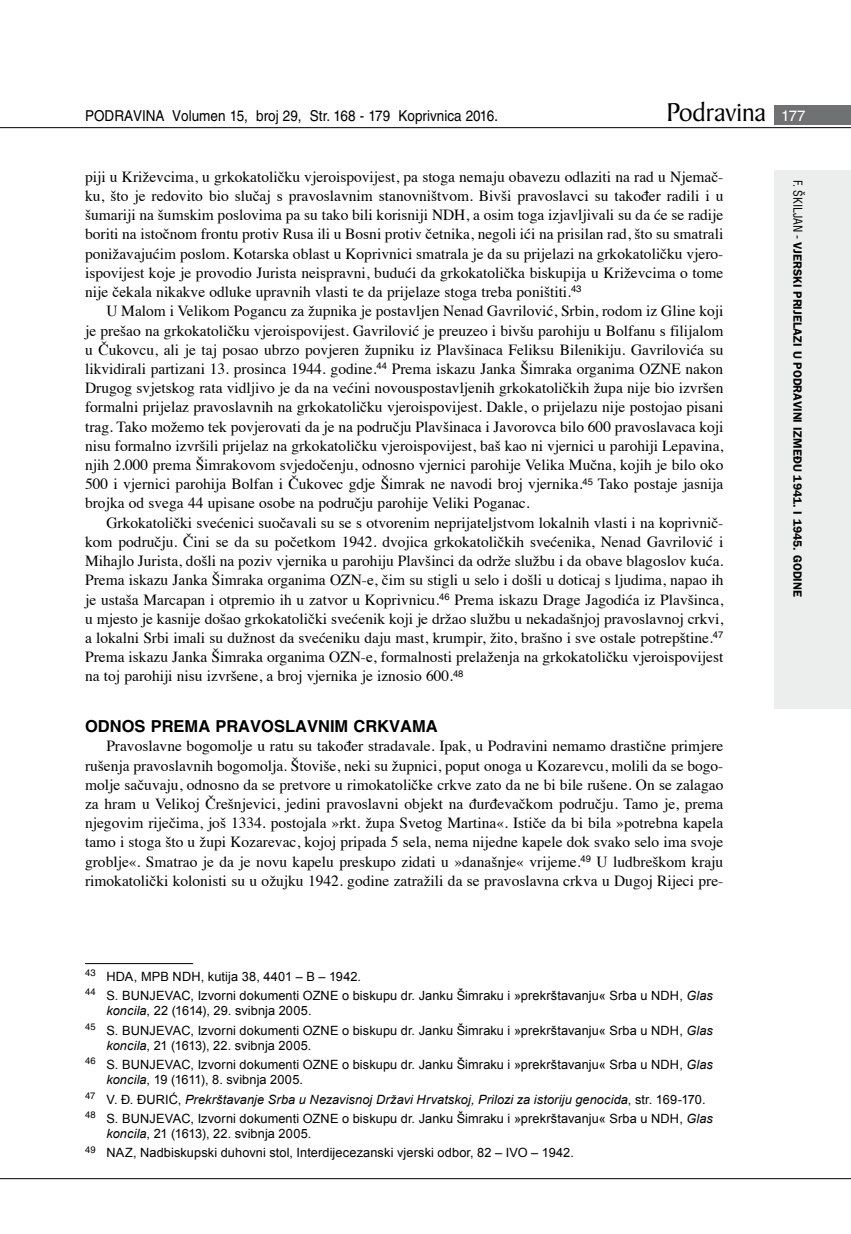
<style>
.page{position:relative;width:851px;height:1234px;background:#fff}
.page>*{position:absolute;margin:0;border:0;box-sizing:border-box;transform-origin:0 0}
.t1{font:27.6px "Baker Signet BT";color:#000}
.t2{font:700 16.5px "Helvetica LT Skin 29";color:#000}
.t3{font:15.45px/19.2px "Times";color:#000;text-align:justify}
.t4{font:15px "Helvetica LT Skin 29";color:#000;scale:.9 1}
.t5{font:12.75px/19.2px "Arial";letter-spacing:.01em;color:#000}
.t6{font:600 12px "ITC Franklin Gothic Skin 29";letter-spacing:-.005em;color:#000}
.s1{font-family:"Helvetica LT Skin 29";font-size:15px;color:#fff}
.s2{font-style:italic}
.s3{font-family:"Helvetica LT Skin 29";font-weight:400;font-stretch:condensed}
</style>
<div class="page">
<div style="left:774px;top:170px;width:76px;height:538px;background:#eceded"></div>
<div style="left:774px;top:105px;width:76px;height:19px;background:#707172"></div>
<hr style="left:0;top:127px;width:850px;height:1px;background:#000">
<hr style="left:0;top:1177px;width:850px;height:1px;background:#000">
<hr style="left:85px;top:963px;width:108px;height:1px;background:#000">
<p class="t4" style="left:85px;top:107px;width:460px">PODRAVINA Volumen 15, broj 29, Str. 168 - 179 Koprivnica 2016.</p>
<h1 class="t1" style="left:666px;top:95px;width:141px">Podravina <span class="s1">177</span></h1>
<p class="t3" style="left:85px;top:166px;width:639px">piji u Križevcima, u grkokatoličku vjeroispovijest, pa stoga nemaju obavezu odlaziti na rad u Njemač&shy;ku, što je redovito bio slučaj s pravoslavnim stanovništvom. Bivši pravoslavci su također radili i u šumariji na šumskim poslovima pa su tako bili korisniji NDH, a osim toga izjavljivali su da će se radije boriti na istočnom frontu protiv Rusa ili u Bosni protiv četnika, negoli ići na prisilan rad, što su smatrali ponižavajućim poslom. Kotarska oblast u Koprivnici smatrala je da su prijelazi na grkokatoličku vjero&shy;ispovijest koje je provodio Jurista neispravni, budući da grkokatolička biskupija u Križevcima o tome nije čekala nikakve odluke upravnih vlasti te da prijelaze stoga treba poništiti.<sup>43</sup></p>
<p class="t3" style="left:85px;top:300px;width:639px;text-indent:21px">U Malom i Velikom Pogancu za župnika je postavljen Nenad Gavrilović, Srbin, rodom iz Gline koji je prešao na grkokatoličku vjeroispovijest. Gavrilović je preuzeo i bivšu parohiju u Bolfanu s filijalom u Čukovcu, ali je taj posao ubrzo povjeren župniku iz Plavšinaca Feliksu Bilenikiju. Gavrilovića su likvidirali partizani 13. prosinca 1944. godine.<sup>44</sup> Prema iskazu Janka Šimraka organima OZNE nakon Drugog svjetskog rata vidljivo je da na većini novouspostavljenih grkokatoličkih župa nije bio izvršen formalni prijelaz pravoslavnih na grkokatoličku vjeroispovijest. Dakle, o prijelazu nije postojao pisani trag. Tako možemo tek povjerovati da je na području Plavšinaca i Javorovca bilo 600 pravoslavaca koji nisu formalno izvršili prijelaz na grkokatoličku vjeroispovijest, baš kao ni vjernici u parohiji Lepavina, njih 2.000 prema Šimrakovom svjedočenju, odnosno vjernici parohije Velika Mučna, kojih je bilo oko 500 i vjernici parohija Bolfan i Čukovec gdje Šimrak ne navodi broj vjernika.<sup>45</sup> Tako postaje jasnija brojka od svega 44 upisane osobe na području parohije Veliki Poganac.</p>
<p class="t3" style="left:85px;top:511px;width:639px;text-indent:21px">Grkokatolički svećenici suočavali su se s otvorenim neprijateljstvom lokalnih vlasti i na koprivnič&shy;kom području. Čini se da su početkom 1942. dvojica grkokatoličkih svećenika, Nenad Gavrilović i Mihajlo Jurista, došli na poziv vjernika u parohiju Plavšinci da održe službu i da obave blagoslov kuća.<br>Prema iskazu Janka Šimraka organima OZN-e, čim su stigli u selo i došli u doticaj s ljudima, napao ih je ustaša Marcapan i otpremio ih u zatvor u Koprivnicu.<sup>46</sup> Prema iskazu Drage Jagodića iz Plavšinca, u mjesto je kasnije došao grkokatolički svećenik koji je držao službu u nekadašnjoj pravoslavnoj crkvi, a lokalni Srbi imali su dužnost da svećeniku daju mast, krumpir, žito, brašno i sve ostale potrepštine.<sup>47<br></sup>Prema iskazu Janka Šimraka organima OZN-e, formalnosti prelaženja na grkokatoličku vjeroispovijest na toj parohiji nisu izvršene, a broj vjernika je iznosio 600.<sup>48</sup></p>
<p class="t2" style="left:85px;top:716px;width:354px">ODNOS PREMA PRAVOSLAVNIM CRKVAMA</p>
<p class="t3" style="left:85px;top:735px;width:639px;text-indent:21px">Pravoslavne bogomolje u ratu su također stradavale. Ipak, u Podravini nemamo drastične primjere rušenja pravoslavnih bogomolja. Štoviše, neki su župnici, poput onoga u Kozarevcu, molili da se bogo&shy;molje sačuvaju, odnosno da se pretvore u rimokatoličke crkve zato da ne bi bile rušene. On se zalagao za hram u Velikoj Črešnjevici, jedini pravoslavni objekt na đurđevačkom području. Tamo je, prema njegovim riječima, još 1334. postojala »rkt. župa Svetog Martina«. Ističe da bi bila »potrebna kapela tamo i stoga što u župi Kozarevac, kojoj pripada 5 sela, nema nijedne kapele dok svako selo ima svoje groblje«. Smatrao je da je novu kapelu preskupo zidati u »današnje« vrijeme.<sup>49</sup> U ludbreškom kraju rimokatolički kolonisti su u ožujku 1942. godine zatražili da se pravoslavna crkva u Dugoj Rijeci pre-</p>
<p class="t5" style="left:85px;top:966px;width:629px"><sup>43</sup> HDA, MPB NDH, kutija 38, 4401 – B – 1942.<br><sup>44</sup> S. BUNJEVAC, Izvorni dokumenti OZNE o biskupu dr. Janku Šimraku i »prekrštavanju« Srba u NDH, <span class="s2">Glas</span></p>
<p class="t5" style="left:85px;top:1001px;width:629px;text-indent:21px"><span class="s2">koncila</span>, 22 (1614), 29. svibnja 2005.<br><sup>45</sup> S. BUNJEVAC, Izvorni dokumenti OZNE o biskupu dr. Janku Šimraku i »prekrštavanju« Srba u NDH, <span class="s2">Glas</span></p>
<p class="t5" style="left:85px;top:1035px;width:629px;text-indent:21px"><span class="s2">koncila</span>, 21 (1613), 22. svibnja 2005.<br><sup>46</sup> S. BUNJEVAC, Izvorni dokumenti OZNE o biskupu dr. Janku Šimraku i »prekrštavanju« Srba u NDH, <span class="s2">Glas</span></p>
<p class="t5" style="left:85px;top:1070px;width:629px;text-indent:21px"><span class="s2">koncila</span>, 19 (1611), 8. svibnja 2005.<br><sup>47</sup> V. Đ. ĐURIĆ, <span class="s2">Prekrštavanje Srba u Nezavisnoj Državi Hrvatskoj, Prilozi za istoriju genocida</span>, str. 169-170.<br><sup>48</sup> S. BUNJEVAC, Izvorni dokumenti OZNE o biskupu dr. Janku Šimraku i »prekrštavanju« Srba u NDH, <span class="s2">Glas</span></p>
<p class="t5" style="left:85px;top:1123px;width:490px;text-indent:21px"><span class="s2">koncila</span>, 21 (1613), 22. svibnja 2005.<br><sup>49</sup> NAZ, Nadbiskupski duhovni stol, Interdijecezanski vjerski odbor, 82 – IVO – 1942.</p>
<p class="t6" style="left:804px;top:180px;width:418px;rotate:90deg"><span class="s3">F. ŠKILJAN -</span> VJERSKI PRIJELAZI U PODRAVINI IZMEĐU 1941. I 1945. GODINE</p>
</div>
